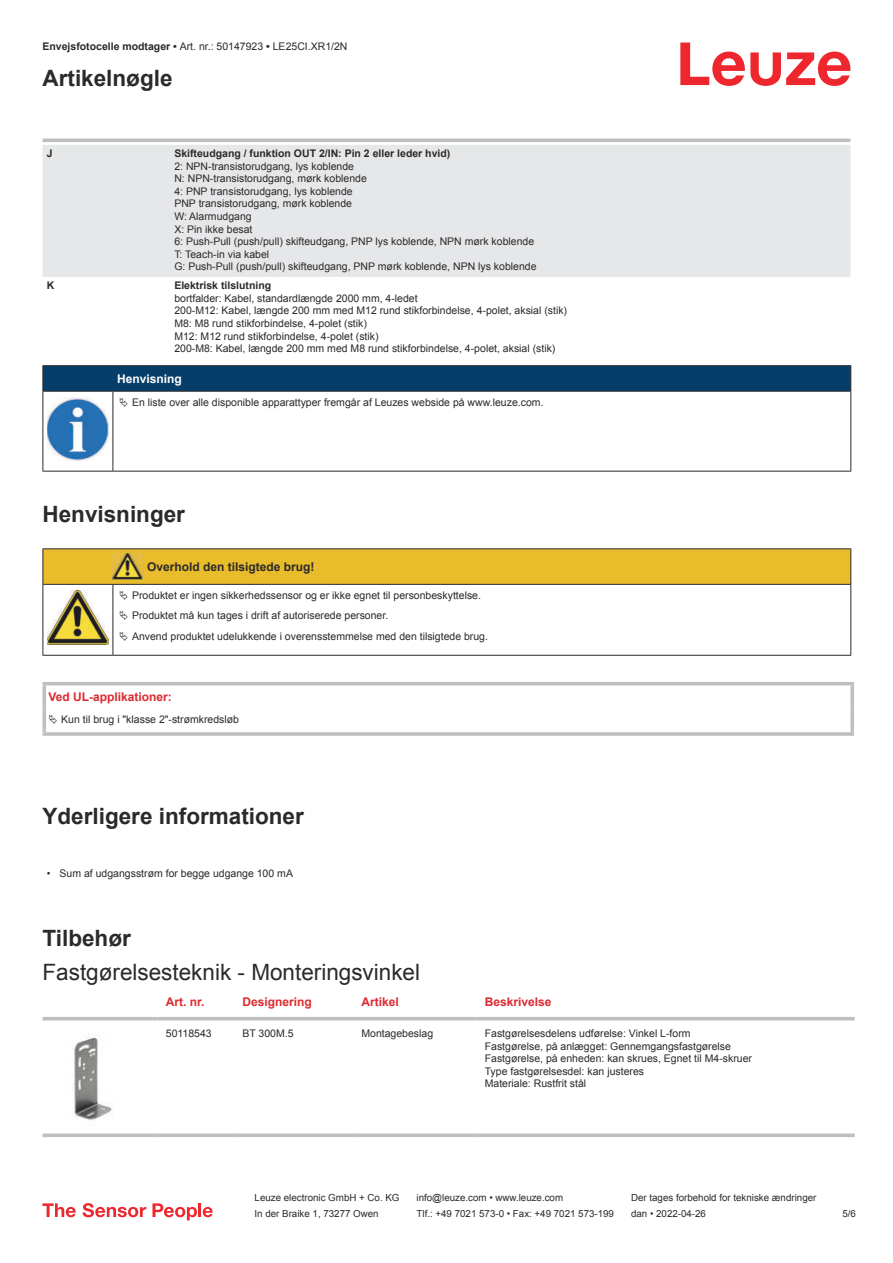
<style>
.page{position:relative;width:893px;height:1263px;background:#fff}
.page>*{position:absolute;margin:0;border:0;box-sizing:border-box;transform-origin:0 0}
.t1{font:700 22.5px "Arial";color:#2b292a}
.t2{font:22.5px "Arial";color:#2b292a}
.t3{font:700 12px "Arial";color:#db2a30}
.t4{font:700 12px "Arial";color:#2b292a}
.t5{font:700 12px "Arial";color:#fff}
.t6{font:10.5px/12.6px "Arial";color:#2b292a}
.t7{font:700 10.5px "Arial";color:#2b292a}
.t8{font:9.75px "Arial";color:#2b292a}
.s1{font-weight:700}
</style>
<div class="page">
<svg style="left:680px;top:43px;width:170px;height:43px"></svg>
<svg style="left:43px;top:138px;width:807px;height:1px"></svg>
<div style="left:43px;top:145px;width:807px;height:132px;background:#e6e7e9"></div>
<hr style="left:43px;top:139px;width:127px;height:3px;background:#bdbfc1">
<hr style="left:170px;top:139px;width:680px;height:3px;background:#bdbfc1">
<svg style="left:43px;top:1020px;width:812px;height:1px"></svg>
<hr style="left:43px;top:1017px;width:114px;height:3px;background:#bdbfc1">
<hr style="left:157px;top:1017px;width:77px;height:3px;background:#bdbfc1">
<hr style="left:234px;top:1017px;width:119px;height:3px;background:#bdbfc1">
<hr style="left:353px;top:1017px;width:123px;height:3px;background:#bdbfc1">
<hr style="left:476px;top:1017px;width:379px;height:3px;background:#bdbfc1">
<svg style="left:43px;top:1133px;width:114px;height:4px"></svg>
<svg style="left:157px;top:1133px;width:77px;height:4px"></svg>
<svg style="left:234px;top:1133px;width:119px;height:4px"></svg>
<svg style="left:353px;top:1133px;width:123px;height:4px"></svg>
<svg style="left:476px;top:1133px;width:379px;height:4px;background:#c5c7c9"></svg>
<img style="left:72px;top:1036px;width:40px;height:85px">
<svg style="left:43px;top:1203px;width:33px;height:14px"></svg>
<svg style="left:83px;top:1203px;width:63px;height:14px"></svg>
<svg style="left:153px;top:1203px;width:44px;height:17px"></svg>
<hr style="left:198px;top:1203px;width:3px;height:14px;background:#ed272d">
<svg style="left:203px;top:1207px;width:10px;height:10px"></svg>
<svg style="left:44px;top:392px;width:806px;height:79px"></svg>
<hr style="left:43px;top:365px;width:70px;height:1px;background:#2b292a">
<hr style="left:43px;top:391px;width:70px;height:1px;background:#2b292a">
<hr style="left:113px;top:365px;width:738px;height:1px;background:#2b292a">
<svg style="left:43px;top:366px;width:808px;height:25px;background:#063c67"></svg>
<hr style="left:113px;top:391px;width:738px;height:1px;background:#2b292a">
<hr style="left:43px;top:392px;width:1px;height:75px;background:#2b292a">
<hr style="left:113px;top:392px;width:1px;height:75px;background:#2b292a">
<hr style="left:850px;top:392px;width:1px;height:75px;background:#2b292a">
<hr style="left:43px;top:471px;width:70px;height:1px;background:#2b292a">
<hr style="left:113px;top:471px;width:738px;height:1px;background:#2b292a">
<img style="left:47px;top:398px;width:61px;height:62px">
<div style="left:115px;top:392px;width:734px;height:20px;background:#fff"></div>
<hr style="left:43px;top:548px;width:70px;height:1px;background:#2b292a">
<hr style="left:113px;top:548px;width:30px;height:1px;background:#2b292a">
<hr style="left:143px;top:548px;width:708px;height:1px;background:#2b292a">
<hr style="left:43px;top:655px;width:70px;height:1px;background:#2b292a">
<hr style="left:113px;top:655px;width:30px;height:1px;background:#2b292a">
<hr style="left:143px;top:655px;width:708px;height:1px;background:#2b292a">
<hr style="left:43px;top:682px;width:811px;height:3px;background:#bdbfc1">
<hr style="left:43px;top:732px;width:811px;height:4px;background:#bdbfc1">
<svg style="left:43px;top:549px;width:808px;height:106px"></svg>
<svg style="left:43px;top:685px;width:811px;height:48px"></svg>
<p class="t6" style="left:43px;top:41px;width:306px"><span class="s1">Envejsfotocelle modtager •</span> Art. nr.: 50147923 <span class="s1">•</span> LE25CI.XR1/2N</p>
<h1 class="t1" style="left:43px;top:69px;width:132px">Artikelnøgle</h1>
<p class="t7" style="left:47px;top:149px;width:7px">J</p>
<p class="t7" style="left:174px;top:149px;width:277px">Skifteudgang / funktion OUT 2/IN: Pin 2 eller leder hvid)</p>
<p class="t6" style="left:174px;top:161px;width:364px">2: NPN-transistorudgang, lys koblende<br>N: NPN-transistorudgang, mørk koblende<br>4: PNP transistorudgang, lys koblende<br>PNP transistorudgang, mørk koblende<br>W: Alarmudgang<br>X: Pin ikke besat<br>6: Push-Pull (push/pull) skifteudgang, PNP lys koblende, NPN mørk koblende T: Teach-in via kabel<br>G: Push-Pull (push/pull) skifteudgang, PNP mørk koblende, NPN lys koblende</p>
<p class="t7" style="left:47px;top:281px;width:9px">K</p>
<p class="t7" style="left:174px;top:281px;width:98px">Elektrisk tilslutning</p>
<p class="t6" style="left:174px;top:293px;width:394px">bortfalder: Kabel, standardlængde 2000 mm, 4-ledet<br>200-M12: Kabel, længde 200 mm med M12 rund stikforbindelse, 4-polet, aksial (stik)<br>M8: M8 rund stikforbindelse, 4-polet (stik)<br>M12: M12 rund stikforbindelse, 4-polet (stik)<br>200-M8: Kabel, længde 200 mm med M8 rund stikforbindelse, 4-polet, aksial (stik)</p>
<p class="t5" style="left:117px;top:374px;width:66px">Henvisning</p>
<p class="t6" style="left:132px;top:397px;width:413px">En liste over alle disponible apparattyper fremgår af Leuzes webside på www.leuze.com.</p>
<h1 class="t1" style="left:43px;top:505px;width:144px">Henvisninger</h1>
<p class="t4" style="left:147px;top:562px;width:169px">Overhold den tilsigtede brug!</p>
<p class="t6" style="left:132px;top:586px;width:358px;line-height:20.2px">Produktet er ingen sikkerhedssensor og er ikke egnet til personbeskyttelse.<br>Produktet må kun tages i drift af autoriserede personer.<br>Anvend produktet udelukkende i overensstemmelse med den tilsigtede brug.</p>
<p class="t3" style="left:49px;top:691px;width:125px">Ved UL-applikationer:</p>
<p class="t6" style="left:61px;top:714px;width:179px">Kun til brug i "klasse 2"-strømkredsløb</p>
<h1 class="t1" style="left:43px;top:807px;width:263px">Yderligere informationer</h1>
<p class="t6" style="left:47px;top:868px;width:248px">• Sum af udgangsstrøm for begge udgange 100 mA</p>
<h1 class="t1" style="left:43px;top:929px;width:90px">Tilbehør</h1>
<h1 class="t2" style="left:43px;top:963px;width:379px">Fastgørelsesteknik - Monteringsvinkel</h1>
<p class="t3" style="left:166px;top:997px;width:40px">Art. nr.</p>
<p class="t3" style="left:242px;top:997px;width:71px">Designering</p>
<p class="t3" style="left:361px;top:997px;width:39px">Artikel</p>
<p class="t3" style="left:485px;top:997px;width:68px">Beskrivelse</p>
<p class="t6" style="left:166px;top:1028px;width:47px">50118543</p>
<p class="t6" style="left:242px;top:1028px;width:53px">BT 300M.5</p>
<p class="t6" style="left:361px;top:1028px;width:73px">Montagebeslag</p>
<p class="t6" style="left:485px;top:1028px;width:269px">Fastgørelsesdelens udførelse: Vinkel L-form<br>Fastgørelse, på anlægget: Gennemgangsfastgørelse Fastgørelse, på enheden: kan skrues, Egnet til M4-skruer Type fastgørelsesdel: kan justeres<br>Materiale: Rustfrit stål</p>
<p class="t8" style="left:255px;top:1194px;width:146px">Leuze electronic GmbH + Co. KG</p>
<p class="t8" style="left:417px;top:1194px;width:148px">info@leuze.com • www.leuze.com</p>
<p class="t8" style="left:631px;top:1194px;width:187px">Der tages forbehold for tekniske ændringer</p>
<p class="t8" style="left:255px;top:1210px;width:126px">In der Braike 1, 73277 Owen</p>
<p class="t8" style="left:417px;top:1210px;width:199px">Tlf.: +49 7021 573-0 • Fax: +49 7021 573-199</p>
<p class="t8" style="left:631px;top:1210px;width:76px">dan • 2022-04-26</p>
<p class="t8" style="left:842px;top:1210px;width:15px">5 /6</p>
</div>
